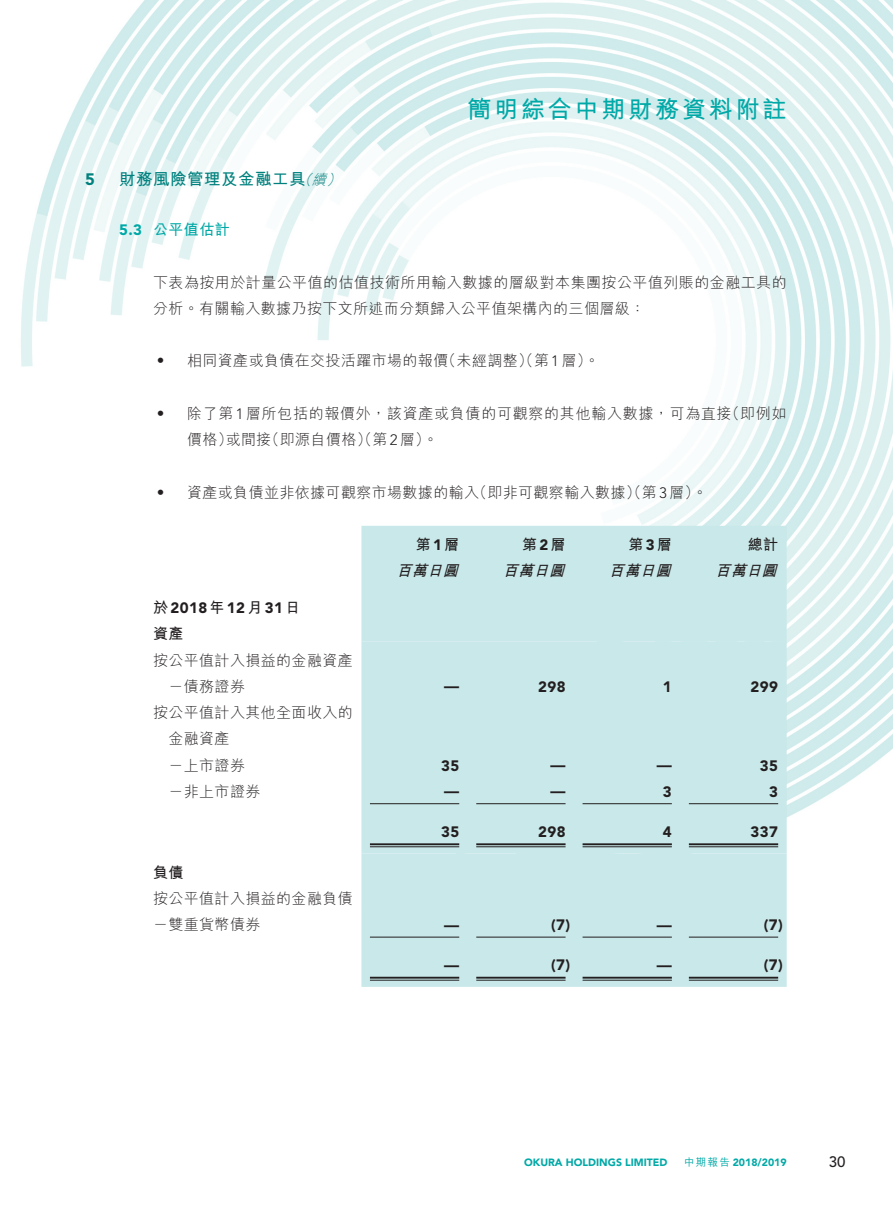
<style>
.page{position:relative;width:893px;height:1212px;background:#fff}
.page>*{position:absolute;margin:0;border:0;box-sizing:border-box;transform-origin:0 0}
.t1{font:700 24px "M Hei HK";letter-spacing:.12em;color:#00a9a7}
._3__標題{font:700 16.5px "M Hei HK";letter-spacing:.03em;color:#00817e}
._3__標題-2{font:900 16.5px "Avenir LT Std";color:#00817e}
._1__內文{font:300 15px/26.2px "M Hei HK";letter-spacing:.025em;color:#231f20}
._1__內文-2{font:900 15px "Avenir LT Std";letter-spacing:.03em;color:#231f20}
._1__內文-3{font:300 15px "M Hei HK";letter-spacing:.05em;color:#231f20}
._1__內文-4{font:italic 700 15px "M Hei HK";color:#231f20}
._1__內文-5{font:700 15px "M Hei HK";color:#231f20}
._4__副標題{font:700 15px "M Hei HK";letter-spacing:.03em;color:#00a9a7}
._4__副標題-2{font:900 15px "Avenir LT Std";color:#00a9a7}
.t2{font:500 15px "Avenir LT Std";color:#231f20}
._3__標題-3{font:italic 300 14.25px "M Hei HK";color:#00817e}
.t3{font:900 10.5px "Avenir LT Std";color:#00a9a7}
.s1{font-family:"Avenir LT Std"}
.s2{font-family:"Avenir LT Std";font-weight:900}
.s3{font-family:"M Hei HK";font-weight:700}
.s4{font-family:"M Hei HK";font-weight:500}
</style>
<div class="page">
<img style="left:21px;top:0;width:872px;height:817px">
<div style="left:361px;top:526px;width:426px;height:115px;background:#c9e8e9"></div>
<div style="left:361px;top:641px;width:426px;height:346px;background:#c9e8e9"></div>
<hr style="left:370px;top:803px;width:89px;height:1px;background:#231f20">
<hr style="left:476px;top:803px;width:90px;height:1px;background:#231f20">
<hr style="left:583px;top:803px;width:89px;height:1px;background:#231f20">
<hr style="left:689px;top:803px;width:89px;height:1px;background:#231f20">
<hr style="left:370px;top:843px;width:89px;height:2px;background:#231f20">
<hr style="left:370px;top:846px;width:89px;height:1px;background:#231f20">
<hr style="left:476px;top:843px;width:90px;height:2px;background:#231f20">
<hr style="left:476px;top:846px;width:90px;height:1px;background:#231f20">
<hr style="left:583px;top:843px;width:89px;height:2px;background:#231f20">
<hr style="left:583px;top:846px;width:89px;height:1px;background:#231f20">
<hr style="left:689px;top:843px;width:89px;height:2px;background:#231f20">
<hr style="left:689px;top:846px;width:89px;height:1px;background:#231f20">
<hr style="left:370px;top:937px;width:89px;height:1px;background:#231f20">
<hr style="left:476px;top:937px;width:90px;height:1px;background:#231f20">
<hr style="left:583px;top:937px;width:89px;height:1px;background:#231f20">
<hr style="left:689px;top:937px;width:89px;height:1px;background:#231f20">
<hr style="left:370px;top:977px;width:89px;height:1px;background:#231f20">
<hr style="left:370px;top:980px;width:89px;height:1px;background:#231f20">
<hr style="left:476px;top:977px;width:90px;height:1px;background:#231f20">
<hr style="left:476px;top:980px;width:90px;height:1px;background:#231f20">
<hr style="left:583px;top:977px;width:89px;height:1px;background:#231f20">
<hr style="left:583px;top:980px;width:89px;height:1px;background:#231f20">
<hr style="left:689px;top:977px;width:89px;height:1px;background:#231f20">
<hr style="left:689px;top:980px;width:89px;height:1px;background:#231f20">
<p class="_3__標題-2" style="left:85px;top:169px;width:11px">5</p>
<p class="_3__標題" style="left:119px;top:167px;width:188px">財務風險管理及金融工具</p>
<p class="_3__標題-3" style="left:312px;top:172px;width:20px">續</p>
<p class="_3__標題-3" style="left:297px;top:172px;width:20px">（</p>
<p class="_3__標題-3" style="left:327px;top:172px;width:20px">(</p>
<p class="_4__副標題-2" style="left:119px;top:221px;width:25px">5.3</p>
<p class="_4__副標題" style="left:153px;top:219px;width:78px">公平值估計</p>
<h1 class="t1" style="left:467px;top:92px;width:321px">簡明綜合中期財務資料附註</h1>
<p class="_1__內文" style="left:153px;top:269px;width:635px">下表為按用於計量公平值的估值技術所用輸入數據的層級對本集團按公平值列賬的金融工具的分析。有關輸入數據乃按下文所述而分類歸入公平值架構內的三個層級：</p>
<p class="_1__內文" style="left:441px;top:347px;width:160px">（未經調整）（第<span class="s1">1</span>層。(</p>
<p class="_1__內文" style="left:187px;top:347px;width:263px">相同資產或負債在交投活躍市場的報價</p>
<p class="_1__內文" style="left:153px;top:347px;width:16px">‧</p>
<p class="_1__內文" style="left:153px;top:400px;width:16px">‧</p>
<p class="_1__內文" style="left:153px;top:479px;width:16px">‧</p>
<p class="_1__內文" style="left:725px;top:400px;width:63px">（即例如</p>
<p class="_1__內文-3" style="left:187px;top:406px;width:546px">除了第<span class="s1">1</span>層所包括的報價外，該資產或負債的可觀察的其他輸入數據，可為直接</p>
<p class="_1__內文" style="left:187px;top:426px;width:47px">價格）</p>
<p class="_1__內文" style="left:264px;top:426px;width:175px">（即源自價格）（第<span class="s1">2</span>層。(</p>
<p class="_1__內文" style="left:226px;top:426px;width:47px">或間接</p>
<p class="_1__內文" style="left:472px;top:479px;width:237px">（即非可觀察輸入數據）（第<span class="s1">3</span>層。(</p>
<p class="_1__內文" style="left:187px;top:479px;width:294px">資產或負債並非依據可觀察市場數據的輸入</p>
<p class="_1__內文-5" style="left:416px;top:534px;width:45px">第<span class="s2">1</span>層</p>
<p class="_1__內文-4" style="left:396px;top:560px;width:68px">百萬日圓</p>
<p class="_1__內文-5" style="left:522px;top:534px;width:45px">第<span class="s2">2</span>層</p>
<p class="_1__內文-4" style="left:503px;top:560px;width:68px">百萬日圓</p>
<p class="_1__內文-5" style="left:628px;top:534px;width:45px">第<span class="s2">3</span>層</p>
<p class="_1__內文-4" style="left:609px;top:560px;width:68px">百萬日圓</p>
<p class="_1__內文-5" style="left:748px;top:534px;width:32px">總計</p>
<p class="_1__內文-4" style="left:715px;top:560px;width:68px">百萬日圓</p>
<p class="_1__內文-2" style="left:153px;top:599px;width:149px"><span class="s3">於</span>2018<span class="s3">年</span>12<span class="s3">月</span>31<span class="s3">日</span></p>
<p class="_1__內文-5" style="left:153px;top:623px;width:32px">資產</p>
<p class="_1__內文" style="left:153px;top:647px;width:201px">按公平值計入損益的金融資產</p>
<p class="_1__內文" style="left:168px;top:673px;width:78px">－債務證券</p>
<p class="_1__內文" style="left:153px;top:699px;width:201px">按公平值計入其他全面收入的</p>
<p class="_1__內文" style="left:168px;top:725px;width:63px">金融資產</p>
<p class="_1__內文" style="left:168px;top:752px;width:78px">－上市證券</p>
<p class="_1__內文" style="left:168px;top:778px;width:93px">－非上市證券</p>
<p class="_1__內文-5" style="left:153px;top:861px;width:32px">負債</p>
<p class="_1__內文" style="left:153px;top:885px;width:201px">按公平值計入損益的金融負債</p>
<p class="_1__內文" style="left:153px;top:911px;width:109px">－雙重貨幣債券</p>
<p class="_1__內文-2" style="left:444px;top:677px;width:16px">—</p>
<p class="_1__內文-2" style="left:538px;top:678px;width:29px">298</p>
<p class="_1__內文-2" style="left:663px;top:678px;width:10px">1</p>
<p class="_1__內文-2" style="left:751px;top:678px;width:29px">299</p>
<p class="_1__內文-2" style="left:441px;top:756px;width:20px">35</p>
<p class="_1__內文-2" style="left:551px;top:755px;width:16px">—</p>
<p class="_1__內文-2" style="left:657px;top:755px;width:16px">—</p>
<p class="_1__內文-2" style="left:760px;top:756px;width:20px">35</p>
<p class="_1__內文-2" style="left:444px;top:782px;width:16px">—</p>
<p class="_1__內文-2" style="left:551px;top:782px;width:16px">—</p>
<p class="_1__內文-2" style="left:663px;top:783px;width:10px">3</p>
<p class="_1__內文-2" style="left:769px;top:783px;width:10px">3</p>
<p class="_1__內文-2" style="left:441px;top:823px;width:20px">35</p>
<p class="_1__內文-2" style="left:538px;top:823px;width:29px">298</p>
<p class="_1__內文-2" style="left:663px;top:823px;width:10px">4</p>
<p class="_1__內文-2" style="left:751px;top:823px;width:29px">337</p>
<p class="_1__內文-2" style="left:444px;top:915px;width:16px">—</p>
<p class="_1__內文-2" style="left:551px;top:916px;width:21px">7) (</p>
<p class="_1__內文-2" style="left:657px;top:915px;width:16px">—</p>
<p class="_1__內文-2" style="left:764px;top:916px;width:21px">7) (</p>
<p class="_1__內文-2" style="left:444px;top:955px;width:16px">—</p>
<p class="_1__內文-2" style="left:551px;top:956px;width:21px">7) (</p>
<p class="_1__內文-2" style="left:657px;top:955px;width:16px">—</p>
<p class="_1__內文-2" style="left:764px;top:956px;width:21px">7) (</p>
<p class="t3" style="left:524px;top:1156px;width:145px">OKURA HOLDINGS LIMITED</p>
<p class="t3" style="left:684px;top:1156px;width:104px"><span class="s4">中期報告</span> 2018/2019</p>
<p class="t2" style="left:829px;top:1153px;width:18px">30</p>
</div>
